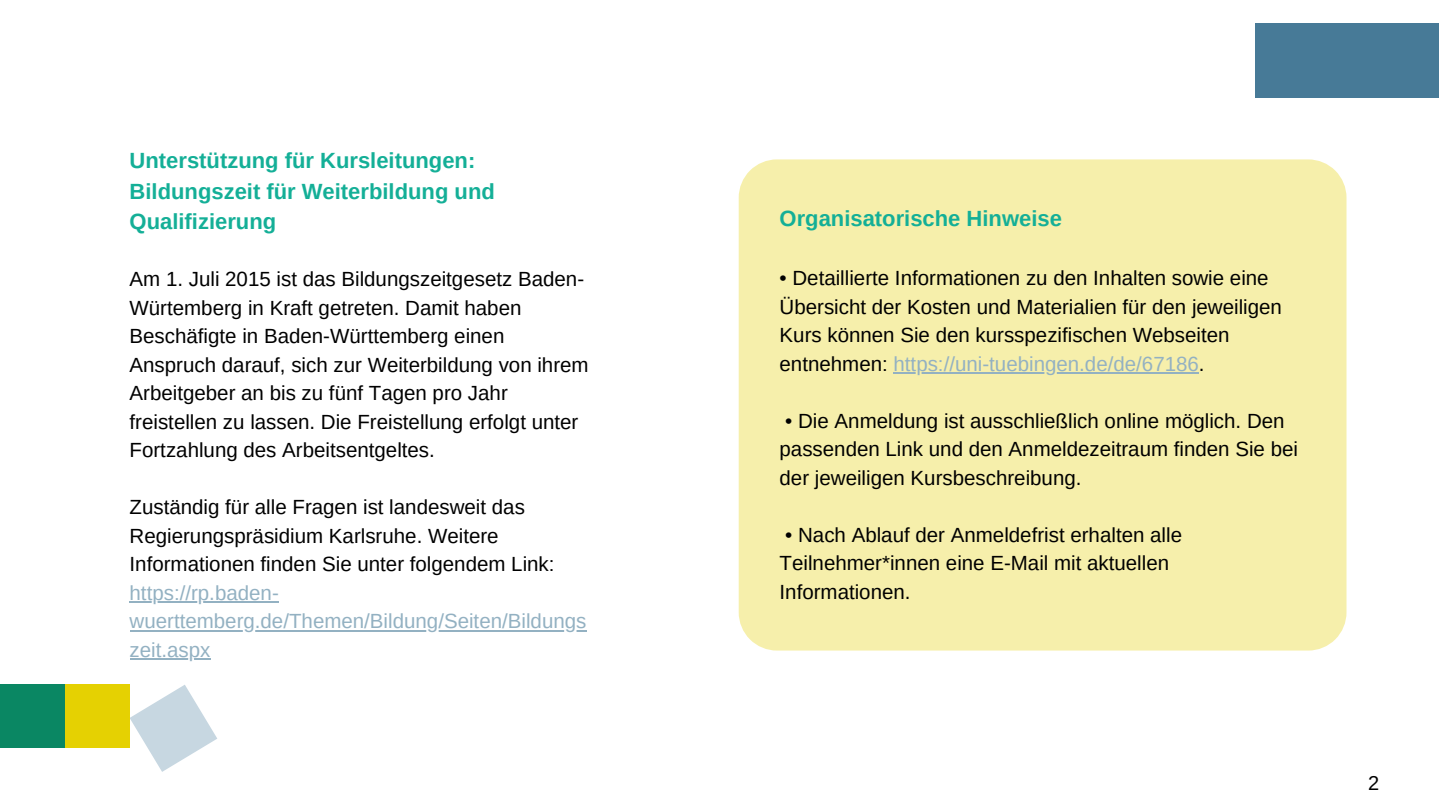
<style>
.page{position:relative;width:1440px;height:810px;background:#fff}
.page>*{position:absolute;margin:0;border:0;box-sizing:border-box;transform-origin:0 0}
.t1{font:700 22px/30.8px "Arimo";color:#14af97}
.t2{font:20.5px/28.5px "Arimo";color:#000}
.t3{font:20.5px "Arimo";color:#93b1c2}
.t4{font:20px "Arimo";color:#000}
.s1{color:#93b1c2}
</style>
<div class="page">
<svg style="left:0;top:685px;width:217px;height:87px"></svg>
<div style="left:1255px;top:24px;width:183px;height:73px;background:#477a97"></div>
<hr style="left:130px;top:601px;width:149px;height:2px;background:#93b1c2">
<hr style="left:130px;top:630px;width:456px;height:1px;background:#93b1c2">
<hr style="left:130px;top:658px;width:80px;height:2px;background:#93b1c2">
<div style="left:739px;top:159px;width:608px;height:492px;background:#f6efab"></div>
<hr style="left:894px;top:372px;width:305px;height:2px;background:#93b1c2">
<h1 class="t1" style="left:130px;top:145px;width:367px">Unterstützung für Kursleitungen:<br>Bildungszeit für Weiterbildung und<br>Qualifizierung</h1>
<p class="t2" style="left:130px;top:265px;width:461px">Am 1. Juli 2015 ist das Bildungszeitgesetz Baden-Würtemberg in Kraft getreten. Damit haben Beschäfigte in Baden-Württemberg einen Anspruch darauf, sich zur Weiterbildung von ihrem Arbeitgeber an bis zu fünf Tagen pro Jahr freistellen zu lassen. Die Freistellung erfolgt unter Fortzahlung des Arbeitsentgeltes.</p>
<p class="t2" style="left:130px;top:493px;width:426px">Zuständig für alle Fragen ist landesweit das<br>Regierungspräsidium Karlsruhe. Weitere<br>Informationen finden Sie unter folgendem Link:</p>
<p class="t3" style="left:130px;top:581px;width:151px">https://rp.baden-</p>
<p class="t3" style="left:130px;top:610px;width:458px">wuerttemberg.de/Themen/Bildung/Seiten/Bildungs</p>
<p class="t3" style="left:130px;top:638px;width:82px">zeit.aspx</p>
<p class="t1" style="left:780px;top:203px;width:284px">Organisatorische Hinweise</p>
<h1 class="t2" style="left:780px;top:264px;width:504px">• Detaillierte Informationen zu den Inhalten sowie eine Übersicht der Kosten und Materialien für den jeweiligen Kurs können Sie den kursspezifischen Webseiten entnehmen: <span class="s1">https://uni-tuebingen.de/de/67186</span>.</h1>
<p class="t2" style="left:780px;top:406px;width:520px">• Die Anmeldung ist ausschließlich online möglich. Den passenden Link und den Anmeldezeitraum finden Sie bei der jeweiligen Kursbeschreibung.</p>
<p class="t2" style="left:780px;top:520px;width:404px">• Nach Ablauf der Anmeldefrist erhalten alle<br>Teilnehmer*innen eine E-Mail mit aktuellen<br>Informationen.</p>
<p class="t4" style="left:1368px;top:772px;width:13px">2</p>
</div>
